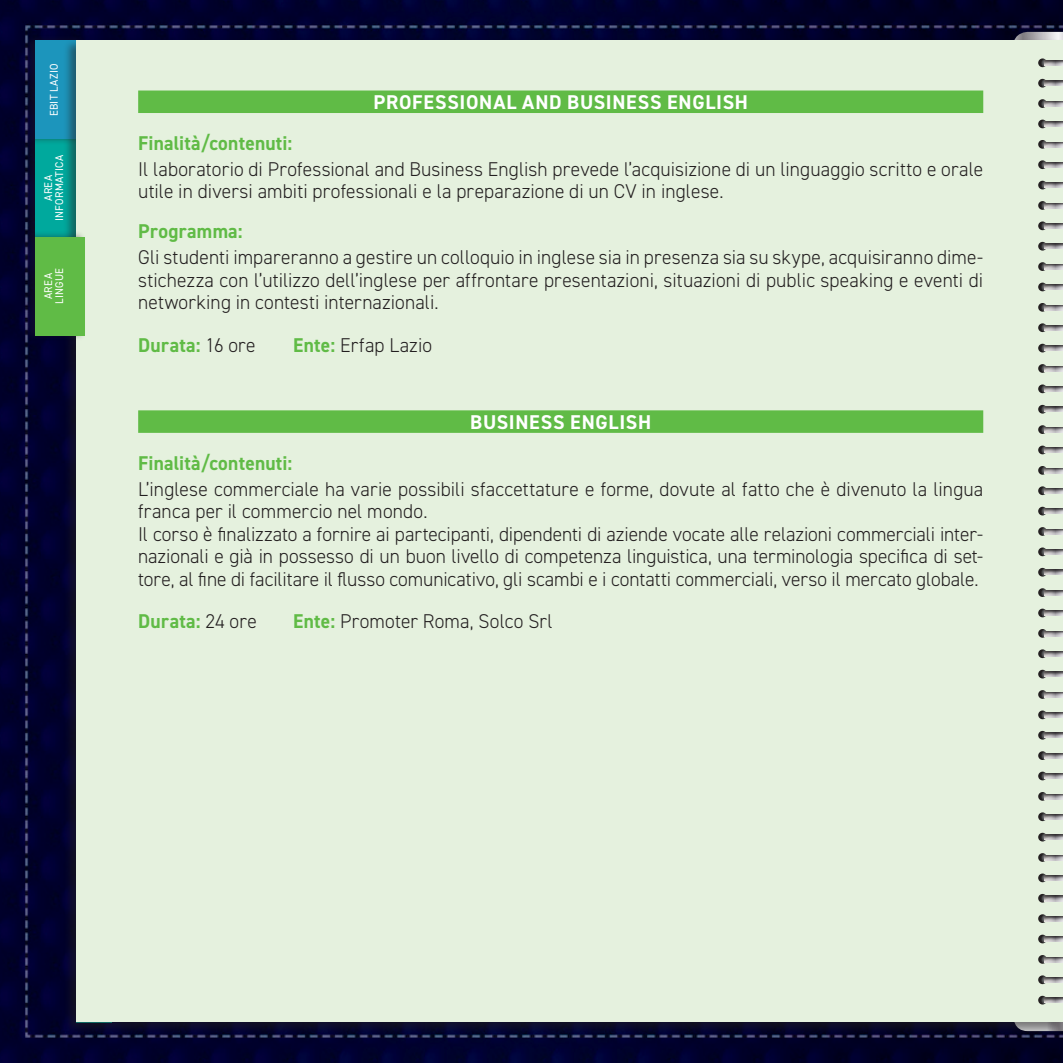
<style>
.page{position:relative;width:1063px;height:1063px;background:#fff}
.page>*{position:absolute;margin:0;border:0;box-sizing:border-box;transform-origin:0 0}
.t1{font:300 20px/22.5px "DIN2014";letter-spacing:.005em;color:#231f20}
.t2{font:700 20px "DIN2014";letter-spacing:.015em;color:#60bb46}
.t3{font:700 20px "DIN2014";letter-spacing:.035em;color:#fff}
.t4{font:11.25px/11.2px "DIN2014";letter-spacing:.03em;color:#fff;text-align:center;scale:.95 1}
.s1{font-weight:300;color:#231f20}
.s2{font-weight:700;color:#60bb46}
</style>
<div class="page">
<img style="left:0;top:0;width:1063px;height:1063px">
<div style="left:25px;top:133px;width:61px;height:110px;background:#231f20;opacity:.4"></div>
<div style="left:35px;top:139px;width:50px;height:98px;background:#00a99d"></div>
<div style="left:25px;top:35px;width:61px;height:110px;background:#231f20;opacity:.4"></div>
<div style="left:35px;top:41px;width:50px;height:98px;background:#1c95bc"></div>
<div style="left:63px;top:38px;width:1000px;height:997px;background:#231f20;opacity:.5"></div>
<div style="left:76px;top:41px;width:987px;height:981px;background:#e5f1de"></div>
<div style="left:25px;top:231px;width:61px;height:110px;background:#231f20;opacity:.4"></div>
<div style="left:35px;top:237px;width:50px;height:98px;background:#60bb46"></div>
<div style="left:1043px;top:57px;width:20px;height:10px;background:#231f20;opacity:.75"></div>
<svg style="left:1038px;top:79px;width:7px;height:9px"></svg>
<div style="left:1043px;top:77px;width:20px;height:10px;background:#231f20;opacity:.75"></div>
<svg style="left:983px;top:99px;width:60px;height:9px"></svg>
<div style="left:1043px;top:98px;width:20px;height:10px;background:#231f20;opacity:.75"></div>
<svg style="left:1038px;top:120px;width:5px;height:8px"></svg>
<div style="left:1043px;top:118px;width:20px;height:10px;background:#231f20;opacity:.75"></div>
<svg style="left:1038px;top:140px;width:5px;height:9px"></svg>
<div style="left:1043px;top:139px;width:20px;height:10px;background:#231f20;opacity:.75"></div>
<svg style="left:1038px;top:160px;width:5px;height:9px"></svg>
<div style="left:1043px;top:159px;width:20px;height:10px;background:#231f20;opacity:.75"></div>
<div style="left:1043px;top:179px;width:20px;height:10px;background:#231f20;opacity:.75"></div>
<div style="left:1043px;top:200px;width:20px;height:10px;background:#231f20;opacity:.75"></div>
<svg style="left:1038px;top:221px;width:5px;height:9px"></svg>
<div style="left:1043px;top:220px;width:20px;height:10px;background:#231f20;opacity:.75"></div>
<svg style="left:1038px;top:242px;width:7px;height:9px"></svg>
<div style="left:1043px;top:240px;width:20px;height:10px;background:#231f20;opacity:.75"></div>
<svg style="left:1038px;top:262px;width:5px;height:9px"></svg>
<div style="left:1043px;top:261px;width:20px;height:10px;background:#231f20;opacity:.75"></div>
<svg style="left:1038px;top:283px;width:5px;height:8px"></svg>
<div style="left:1043px;top:281px;width:20px;height:10px;background:#231f20;opacity:.75"></div>
<svg style="left:1038px;top:303px;width:5px;height:9px"></svg>
<div style="left:1043px;top:302px;width:20px;height:10px;background:#231f20;opacity:.75"></div>
<div style="left:1043px;top:322px;width:20px;height:10px;background:#231f20;opacity:.75"></div>
<div style="left:1043px;top:342px;width:20px;height:10px;background:#231f20;opacity:.75"></div>
<svg style="left:1038px;top:364px;width:5px;height:9px"></svg>
<div style="left:1043px;top:363px;width:20px;height:10px;background:#231f20;opacity:.75"></div>
<svg style="left:1038px;top:384px;width:5px;height:9px"></svg>
<div style="left:1043px;top:383px;width:20px;height:10px;background:#231f20;opacity:.75"></div>
<svg style="left:1038px;top:405px;width:7px;height:9px"></svg>
<div style="left:1043px;top:403px;width:20px;height:10px;background:#231f20;opacity:.75"></div>
<svg style="left:983px;top:425px;width:60px;height:9px"></svg>
<div style="left:1043px;top:424px;width:20px;height:10px;background:#231f20;opacity:.75"></div>
<svg style="left:1038px;top:446px;width:5px;height:8px"></svg>
<div style="left:1043px;top:444px;width:20px;height:10px;background:#231f20;opacity:.75"></div>
<div style="left:1043px;top:465px;width:20px;height:10px;background:#231f20;opacity:.75"></div>
<div style="left:1043px;top:485px;width:20px;height:10px;background:#231f20;opacity:.75"></div>
<svg style="left:1038px;top:507px;width:5px;height:8px"></svg>
<div style="left:1043px;top:505px;width:20px;height:10px;background:#231f20;opacity:.75"></div>
<svg style="left:1038px;top:527px;width:5px;height:9px"></svg>
<div style="left:1043px;top:526px;width:20px;height:10px;background:#231f20;opacity:.75"></div>
<svg style="left:1038px;top:548px;width:5px;height:8px"></svg>
<div style="left:1043px;top:546px;width:20px;height:10px;background:#231f20;opacity:.75"></div>
<svg style="left:1038px;top:567px;width:7px;height:10px"></svg>
<div style="left:1043px;top:566px;width:20px;height:10px;background:#231f20;opacity:.75"></div>
<div style="left:1043px;top:587px;width:20px;height:10px;background:#231f20;opacity:.75"></div>
<svg style="left:1038px;top:609px;width:5px;height:8px"></svg>
<div style="left:1043px;top:607px;width:20px;height:10px;background:#231f20;opacity:.75"></div>
<svg style="left:1038px;top:629px;width:5px;height:9px"></svg>
<div style="left:1043px;top:628px;width:20px;height:10px;background:#231f20;opacity:.75"></div>
<svg style="left:1038px;top:649px;width:5px;height:9px"></svg>
<div style="left:1043px;top:648px;width:20px;height:10px;background:#231f20;opacity:.75"></div>
<svg style="left:1038px;top:670px;width:6px;height:9px"></svg>
<div style="left:1043px;top:668px;width:20px;height:10px;background:#231f20;opacity:.75"></div>
<svg style="left:1038px;top:690px;width:5px;height:9px"></svg>
<div style="left:1043px;top:689px;width:20px;height:10px;background:#231f20;opacity:.75"></div>
<div style="left:1043px;top:709px;width:20px;height:10px;background:#231f20;opacity:.75"></div>
<div style="left:1043px;top:729px;width:20px;height:10px;background:#231f20;opacity:.75"></div>
<svg style="left:1038px;top:751px;width:5px;height:9px"></svg>
<div style="left:1043px;top:750px;width:20px;height:10px;background:#231f20;opacity:.75"></div>
<svg style="left:1038px;top:772px;width:5px;height:8px"></svg>
<div style="left:1043px;top:770px;width:20px;height:10px;background:#231f20;opacity:.75"></div>
<svg style="left:1038px;top:792px;width:5px;height:9px"></svg>
<div style="left:1043px;top:791px;width:20px;height:10px;background:#231f20;opacity:.75"></div>
<svg style="left:1038px;top:812px;width:5px;height:9px"></svg>
<div style="left:1043px;top:811px;width:20px;height:10px;background:#231f20;opacity:.75"></div>
<svg style="left:1038px;top:833px;width:7px;height:9px"></svg>
<div style="left:1043px;top:831px;width:20px;height:10px;background:#231f20;opacity:.75"></div>
<div style="left:1043px;top:852px;width:20px;height:10px;background:#231f20;opacity:.75"></div>
<div style="left:1043px;top:872px;width:20px;height:10px;background:#231f20;opacity:.75"></div>
<svg style="left:1038px;top:894px;width:7px;height:9px"></svg>
<div style="left:1043px;top:892px;width:20px;height:10px;background:#231f20;opacity:.75"></div>
<svg style="left:1038px;top:914px;width:5px;height:9px"></svg>
<div style="left:1043px;top:913px;width:20px;height:10px;background:#231f20;opacity:.75"></div>
<svg style="left:1038px;top:935px;width:5px;height:8px"></svg>
<div style="left:1043px;top:933px;width:20px;height:10px;background:#231f20;opacity:.75"></div>
<svg style="left:1038px;top:955px;width:5px;height:9px"></svg>
<div style="left:1043px;top:954px;width:20px;height:10px;background:#231f20;opacity:.75"></div>
<svg style="left:1038px;top:975px;width:5px;height:9px"></svg>
<div style="left:1043px;top:974px;width:20px;height:10px;background:#231f20;opacity:.75"></div>
<div style="left:1043px;top:994px;width:20px;height:10px;background:#231f20;opacity:.75"></div>
<div style="left:138px;top:91px;width:845px;height:22px;background:#60bb46"></div>
<div style="left:138px;top:410px;width:845px;height:23px;background:#60bb46"></div>
<p class="t4" style="left:48px;top:116px;width:57px;rotate:-90deg">EBIT LAZIO</p>
<p class="t4" style="left:42px;top:221px;width:71px;rotate:-90deg">AREA<br>INFORMATICA</p>
<p class="t4" style="left:42px;top:304px;width:39px;rotate:-90deg">AREA<br>LINGUE</p>
<p class="t3" style="left:373px;top:89px;width:376px">PROFESSIONAL AND BUSINESS ENGLISH</p>
<p class="t2" style="left:138px;top:129px;width:156px">Finalità/contenuti:</p>
<p class="t1" style="left:138px;top:158px;width:847px">Il laboratorio di Professional and Business English prevede l’acquisizione di un linguaggio scritto e orale utile in diversi ambiti professionali e la preparazione di un CV in inglese.</p>
<p class="t2" style="left:138px;top:218px;width:106px">Programma:</p>
<p class="t1" style="left:138px;top:246px;width:847px;text-align:justify">Gli studenti impareranno a gestire un colloquio in inglese sia in presenza sia su skype, acquisiranno dime&shy;stichezza con l’utilizzo dell’inglese per affrontare presentazioni, situazioni di public speaking e eventi di networking in contesti internazionali.</p>
<p class="t2" style="left:138px;top:332px;width:119px">Durata: <span class="s1">16 ore</span></p>
<p class="t1" style="left:293px;top:334px;width:140px"><span class="s2">Ente:</span> Erfap Lazio</p>
<p class="t3" style="left:470px;top:409px;width:182px">BUSINESS ENGLISH</p>
<p class="t2" style="left:138px;top:449px;width:156px">Finalità/contenuti:</p>
<p class="t1" style="left:138px;top:478px;width:847px">L’inglese commerciale ha varie possibili sfaccettature e forme, dovute al fatto che è divenuto la lingua franca per il commercio nel mondo.<br>Il corso è finalizzato a fornire ai partecipanti, dipendenti di aziende vocate alle relazioni commerciali inter&shy;nazionali e già in possesso di un buon livello di competenza linguistica, una terminologia specifica di set&shy;tore, al fine di facilitare il flusso comunicativo, gli scambi e i contatti commerciali, verso il mercato globale.</p>
<p class="t2" style="left:138px;top:608px;width:120px">Durata: <span class="s1">24 ore</span></p>
<p class="t1" style="left:293px;top:610px;width:261px"><span class="s2">Ente:</span> Promoter Roma, Solco Srl</p>
</div>
